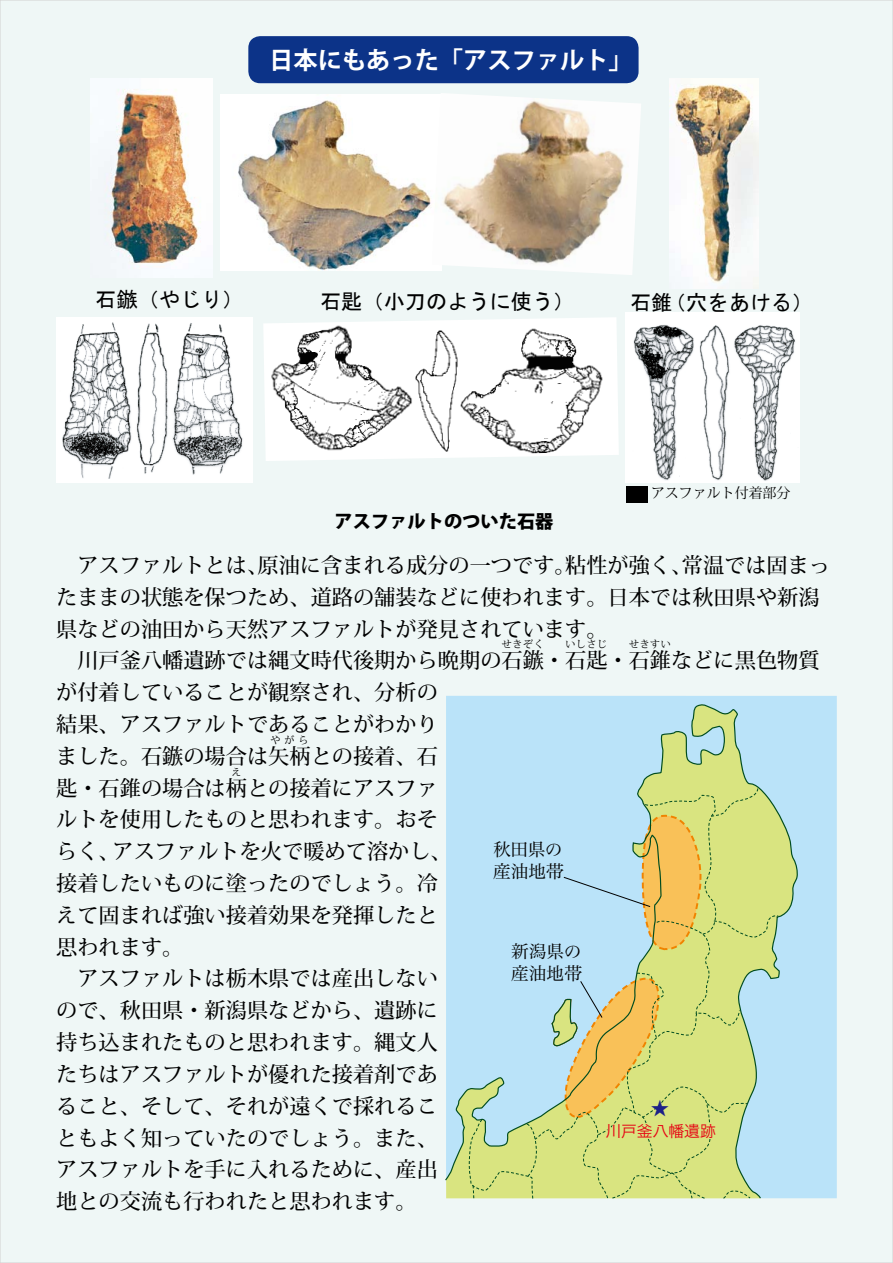
<style>
.page{position:relative;width:893px;height:1263px;background:#eff7f6}
.page>*{position:absolute;margin:0;border:0;box-sizing:border-box;transform-origin:0 0}
.t1{font:700 24.3px "Koz Go Pr 6 N";color:#fff}
.t2{font:500 21.15px/31.8px "Koz Min Pr 6 N";color:#000}
.t3{font:21.15px "MS Gothic";color:#000}
.t4{font:800 18.3px "Koz Go Std";color:#000}
.t5{font:17.7px/21.6px "Hira Min Pro W3";color:#000}
.t6{font:17.7px "Hira Kaku Pro W3";color:#1d2088}
.t7{font:15.75px "Hira Kaku Pro W3";color:#e60012}
.t8{font:13.95px "Koz Min Std";color:#000}
.t9{font:500 10.65px "Koz Min Pr 6 N";color:#000}
</style>
<div class="page">
<div style="left:248px;top:36px;width:391px;height:47px;background:#0c3388;border-radius:12px"></div>
<img style="left:110px;top:78px;width:103px;height:191px">
<img style="left:669px;top:78px;width:90px;height:210px">
<img style="left:56px;top:317px;width:196px;height:166px">
<img style="left:626px;top:313px;width:174px;height:170px">
<img style="left:263px;top:317px;width:356px;height:144px">
<img style="left:221px;top:95px;width:211px;height:176px">
<img style="left:432px;top:93px;width:209px;height:182px">
<div style="left:446px;top:696px;width:391px;height:502px;background:#bae3f9"></div>
<svg style="left:445px;top:702px;width:353px;height:497px;background:#bce1e4"></svg>
<svg style="left:469px;top:788px;width:310px;height:411px;background:#c9dcae"></svg>
<div style="left:626px;top:486px;width:22px;height:17px;background:#000"></div>
<p class="t1" style="left:269px;top:46px;width:365px">日本にもあった「アスファルト「</p>
<p class="t3" style="left:95px;top:289px;width:150px">石鏃（やじり）</p>
<p class="t3" style="left:320px;top:291px;width:256px">石匙（小刀のように使う）</p>
<p class="t4" style="left:334px;top:509px;width:220px">アスファルトのついた石器</p>
<p class="t3" style="left:630px;top:292px;width:44px">石錐</p>
<p class="t3" style="left:665px;top:292px;width:150px">（穴をあける(</p>
<p class="t8" style="left:651px;top:485px;width:141px">アスファルト付着部分</p>
<p class="t2" style="left:258px;top:550px;width:320px">原油に含まれる成分の一つです。</p>
<p class="t2" style="left:565px;top:550px;width:129px">粘性が強く、</p>
<p class="t2" style="left:682px;top:550px;width:150px">常温では固まっ</p>
<p class="t2" style="left:56px;top:550px;width:765px">　アスファルトとは、<br>たままの状態を保つため、道路の舗装などに使われます。日本では秋田県や新潟県などの油田から天然アスファルトが発見されています。<br>　川戸釜八幡遺跡では縄文時代後期から晩期の石鏃・石匙・石錐などに黒色物質</p>
<p class="t9" style="left:501px;top:638px;width:44px">せきぞく</p>
<p class="t9" style="left:565px;top:638px;width:44px">いしさじ</p>
<p class="t9" style="left:629px;top:638px;width:44px">せきすい</p>
<p class="t2" style="left:56px;top:677px;width:383px;text-align:justify">が付着していることが観察され、分析の結果、アスファルトであることがわかりました。石鏃の場合は矢柄との接着、石</p>
<p class="t9" style="left:270px;top:734px;width:40px">やがら</p>
<p class="t2" style="left:56px;top:772px;width:383px">匙・石錐の場合は柄との接着にアスファ</p>
<p class="t9" style="left:231px;top:766px;width:12px">え</p>
<p class="t2" style="left:113px;top:804px;width:341px;text-indent:-56px">ルトを使用したものと思われます。おそアスファルトを火で暖めて溶かし、</p>
<p class="t2" style="left:56px;top:836px;width:383px">らく、<br>接着したいものに塗ったのでしょう。冷えて固まれば強い接着効果を発揮したと思われます。<br>　アスファルトは栃木県では産出しないので、秋田県・新潟県などから、遺跡に持ち込まれたものと思われます。縄文人たちはアスファルトが優れた接着剤であること、そして、それが遠くで採れることもよく知っていたのでしょう。また、アスファルトを手に入れるために、産出地との交流も行われたと思われます。</p>
<p class="t5" style="left:493px;top:837px;width:72px">秋田県の産油地帯</p>
<p class="t5" style="left:511px;top:939px;width:72px">新潟県の産油地帯</p>
<p class="t6" style="left:651px;top:1093px;width:19px">★</p>
<p class="t7" style="left:606px;top:1117px;width:111px">川戸釜八幡遺跡</p>
</div>
